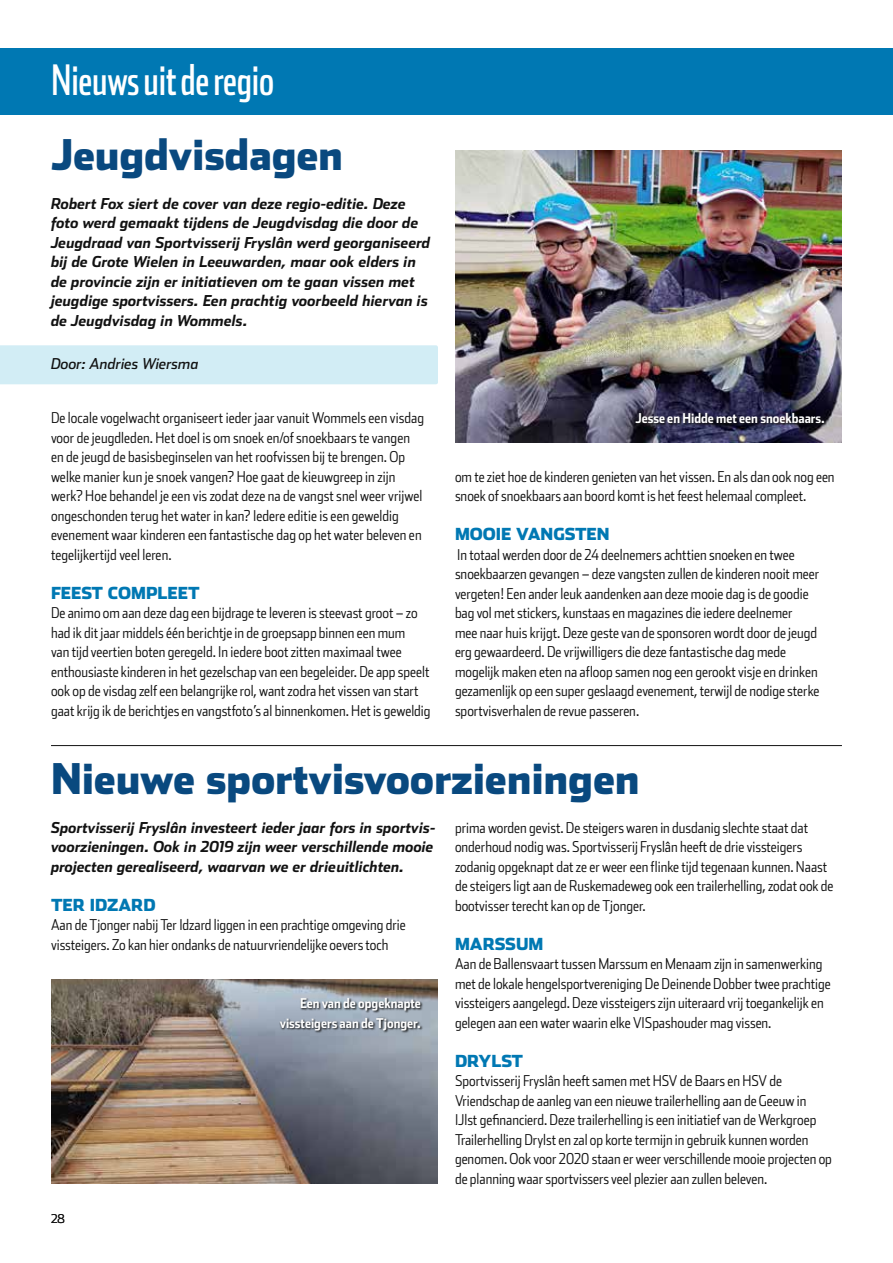
<style>
.page{position:relative;width:893px;height:1263px;background:#fff}
.page>*{position:absolute;margin:0;border:0;box-sizing:border-box;transform-origin:0 0}
.t1{font:42px "Stainless Comp";letter-spacing:-.005em;color:#fff;scale:.95 1}
.t2{font:900 42px "Stainless";letter-spacing:-.005em;color:#09497f;scale:.95 1}
.t3{font:900 16.5px "Stainless";color:#0078b3}
.t4{font:300 15px/19.5px "Stainless Cond";color:#121212}
.t5{font:italic 700 15px/19.5px "Stainless";color:#121212}
.t6{font:italic 15px "Stainless";color:#121212}
.t7{font:700 13.5px/19.5px "Stainless Cond";color:#fff;text-align:right}
.t8{font:300 12px "Stainless";color:#121212}
</style>
<div class="page">
<div style="left:0;top:49px;width:893px;height:66px;background:#0078b3"></div>
<div style="left:0;top:345px;width:438px;height:39px;background:#d2edf5"></div>
<hr style="left:51px;top:745px;width:791px;height:1px;background:#121212">
<img style="left:51px;top:979px;width:387px;height:205px">
<img style="left:455px;top:150px;width:387px;height:293px">
<svg style="left:635px;top:413px;width:192px;height:14px;background:#212033"></svg>
<svg style="left:279px;top:998px;width:145px;height:35px;background:#848e99"></svg>
<h1 class="t1" style="left:51px;top:55px;width:406px">Act ele informat e uit jouw regio</h1>
<h1 class="t1" style="left:51px;top:55px;width:236px">Nieuws uit de regio</h1>
<h1 class="t2" style="left:51px;top:128px;width:309px">Jeugdvisdagen</h1>
<p class="t5" style="left:51px;top:193px;width:381px">Robert Fox siert de cover van deze regio-editie. Deze foto werd gemaakt tijdens de Jeugdvisdag die door de Jeugdraad van Sportvisserij Fryslân werd georganiseerd bij de Grote Wielen in Leeuwarden, maar ook elders in de provincie zijn er initiatieven om te gaan vissen met jeugdige sportvissers. Een prachtig voorbeeld hiervan is de Jeugdvisdag in Wommels.</p>
<p class="t6" style="left:51px;top:355px;width:149px">Door: Andries Wiersma</p>
<p class="t4" style="left:51px;top:408px;width:374px">De locale vogelwacht organiseert ieder jaar vanuit Wommels een visdag</p>
<p class="t7" style="left:635px;top:408px;width:191px">Jesse en Hidde met een snoekbaars.</p>
<p class="t4" style="left:51px;top:427px;width:373px">voor de jeugdleden. Het doel is om snoek en/of snoekbaars te vangen en de jeugd de basisbeginselen van het roofvissen bij te brengen. Op welke manier kun je snoek vangen? Hoe gaat de kieuwgreep in zijn werk? Hoe behandel je een vis zodat deze na de vangst snel weer vrijwel ongeschonden terug het water in kan? Iedere editie is een geweldig evenement waar kinderen een fantastische dag op het water beleven en tegelijkertijd veel leren.</p>
<p class="t3" style="left:51px;top:582px;width:150px">FEEST COMPLEET</p>
<p class="t4" style="left:51px;top:603px;width:381px">De animo om aan deze dag een bijdrage te leveren is steevast groot – zo had ik dit jaar middels één berichtje in de groepsapp binnen een mum<br>van tijd veertien boten geregeld. In iedere boot zitten maximaal twee enthousiaste kinderen in het gezelschap van een begeleider. De app speelt ook op de visdag zelf een belangrijke rol, want zodra het vissen van start gaat krijg ik de berichtjes en vangstfoto’s al binnenkomen. Het is geweldig</p>
<p class="t4" style="left:455px;top:466px;width:381px">om te ziet hoe de kinderen genieten van het vissen. En als dan ook nog een snoek of snoekbaars aan boord komt is het feest helemaal compleet.</p>
<p class="t3" style="left:455px;top:524px;width:156px">MOOIE VANGSTEN</p>
<p class="t4" style="left:455px;top:544px;width:366px">In totaal werden door de 24 deelnemers achttien snoeken en twee snoekbaarzen gevangen – deze vangsten zullen de kinderen nooit meer vergeten! Een ander leuk aandenken aan deze mooie dag is de goodie bag vol met stickers, kunstaas en magazines die iedere deelnemer<br>mee naar huis krijgt. Deze geste van de sponsoren wordt door de jeugd erg gewaardeerd. De vrijwilligers die deze fantastische dag mede mogelijk maken eten na afloop samen nog een gerookt visje en drinken gezamenlijk op een super geslaagd evenement, terwijl de nodige sterke sportvisverhalen de revue passeren.</p>
<h1 class="t2" style="left:51px;top:752px;width:621px">Nieuwe sportvisvoorzieningen</h1>
<p class="t5" style="left:51px;top:817px;width:385px;text-align:justify">Sportvisserij Fryslân investeert ieder jaar fors in sportvis&shy;voorzieningen. Ook in 2019 zijn weer verschillende mooie projecten gerealiseerd, waarvan we er drie uitlichten.</p>
<p class="t4" style="left:455px;top:817px;width:380px">prima worden gevist. De steigers waren in dusdanig slechte staat dat onderhoud nodig was. Sportvisserij Fryslân heeft de drie vissteigers zodanig opgeknapt dat ze er weer een flinke tijd tegenaan kunnen. Naast de steigers ligt aan de Ruskemadeweg ook een trailerhelling, zodat ook de bootvisser terecht kan op de Tjonger.</p>
<p class="t3" style="left:455px;top:933px;width:90px">MARSSUM</p>
<p class="t4" style="left:455px;top:954px;width:377px">Aan de Ballensvaart tussen Marssum en Menaam zijn in samenwerking met de lokale hengelsportvereniging De Deinende Dobber twee prachtige vissteigers aangelegd. Deze vissteigers zijn uiteraard vrij toegankelijk en gelegen aan een water waarin elke VISpashouder mag vissen.</p>
<p class="t3" style="left:455px;top:1050px;width:70px">DRYLST</p>
<p class="t4" style="left:455px;top:1071px;width:378px">Sportvisserij Fryslân heeft samen met HSV de Baars en HSV de Vriendschap de aanleg van een nieuwe trailerhelling aan de Geeuw in IJlst gefinancierd. Deze trailerhelling is een initiatief van de Werkgroep Trailerhelling Drylst en zal op korte termijn in gebruik kunnen worden genomen. Ook voor 2020 staan er weer verschillende mooie projecten op de planning waar sportvissers veel plezier aan zullen beleven.</p>
<p class="t3" style="left:51px;top:894px;width:106px">TER IDZARD</p>
<p class="t4" style="left:51px;top:915px;width:356px">Aan de Tjonger nabij Ter Idzard liggen in een prachtige omgeving drie vissteigers. Zo kan hier ondanks de natuurvriendelijke oevers toch</p>
<p class="t7" style="left:280px;top:993px;width:143px">Een van de opgeknapte vissteigers aan de Tjonger.</p>
<p class="t8" style="left:51px;top:1211px;width:15px">28</p>
</div>
